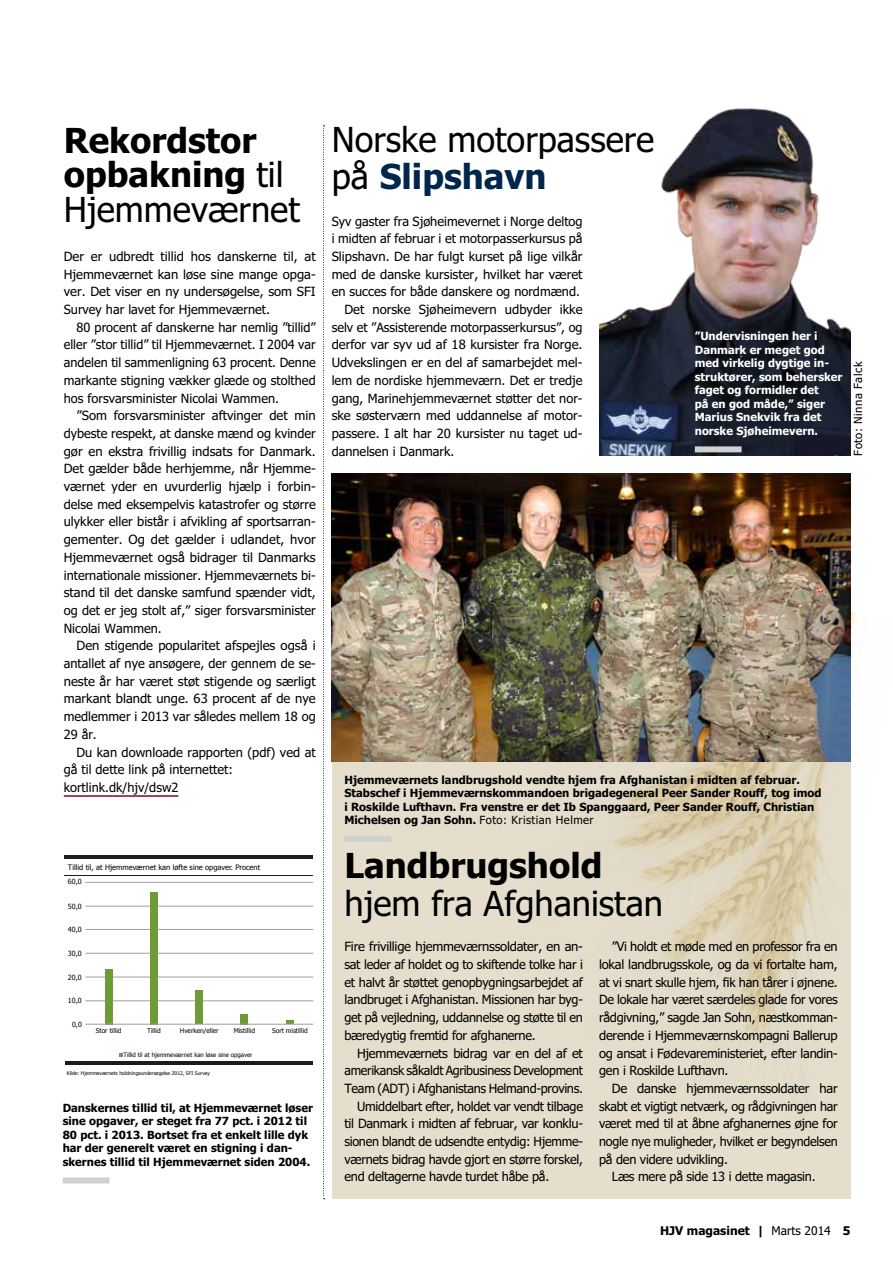
<style>
.page{position:relative;width:893px;height:1263px;background:#fff}
.page>*{position:absolute;margin:0;border:0;box-sizing:border-box;transform-origin:0 0}
.t1{font:700 34.5px/34.5px "Tahoma";color:#000}
.t2{font:34.5px/37.5px "Tahoma";color:#000}
.t3{font:12.75px/17.7px "Tahoma";color:#000;text-align:justify}
.t4{font:12.75px "Tahoma";letter-spacing:-.02em;color:#000}
.t5{font:12.75px "Tahoma";letter-spacing:-.025em;color:#000}
.t6{font:700 12px "Tahoma";color:#000}
.t7{font:700 11.25px/13.5px "Tahoma";color:#000}
.t8{font:700 11.25px/13.5px "Tahoma";color:#fff}
.t9{font:11.25px "Tahoma";letter-spacing:.04em;color:#000}
.t10{font:7.5px "Tahoma";color:#000}
.t11{font:7.05px "Tahoma";color:#000}
.t12{font:6.6px "Tahoma";color:#000}
.t13{font:6px "Tahoma";color:#000}
.t14{font:5.1px "Tahoma";color:#000}
.s1{font-weight:400}
.s2{font-weight:700;color:#00264b}
</style>
<div class="page">
<div style="left:332px;top:473px;width:518px;height:726px;background:#e5decd"></div>
<img style="left:493px;top:562px;width:363px;height:579px">
<hr style="left:64px;top:795px;width:114px;height:2px;background:#88022f">
<svg style="left:323px;top:125px;width:2px;height:1074px"></svg>
<div style="left:344px;top:836px;width:47px;height:6px;background:#cfd0d0"></div>
<div style="left:63px;top:1177px;width:46px;height:6px;background:#cfd0d0"></div>
<img style="left:332px;top:473px;width:518px;height:288px">
<img style="left:600px;top:108px;width:250px;height:348px">
<div style="left:695px;top:446px;width:47px;height:6px;background:#cfd0d0"></div>
<hr style="left:65px;top:855px;width:248px;height:3px;background:#1c1c1b">
<hr style="left:65px;top:875px;width:248px;height:1px;background:#1c1c1b">
<hr style="left:65px;top:1062px;width:247px;height:3px;background:#1c1c1b">
<hr style="left:85px;top:882px;width:228px;height:1px;background:#9f9e9e">
<hr style="left:85px;top:906px;width:228px;height:1px;background:#9f9e9e">
<hr style="left:85px;top:929px;width:228px;height:1px;background:#9f9e9e">
<hr style="left:85px;top:953px;width:228px;height:1px;background:#9f9e9e">
<hr style="left:85px;top:977px;width:228px;height:1px;background:#9f9e9e">
<hr style="left:85px;top:1000px;width:228px;height:1px;background:#9f9e9e">
<div style="left:105px;top:969px;width:7px;height:55px;background:#6c9b38"></div>
<div style="left:150px;top:892px;width:8px;height:132px;background:#6c9b38"></div>
<div style="left:196px;top:990px;width:7px;height:34px;background:#6c9b38"></div>
<div style="left:241px;top:1014px;width:7px;height:10px;background:#6c9b38"></div>
<svg style="left:286px;top:1020px;width:8px;height:4px"></svg>
<hr style="left:85px;top:1024px;width:228px;height:1px;background:#9f9e9e">
<svg style="left:119px;top:1053px;width:3px;height:4px"></svg>
<h1 class="t1" style="left:64px;top:122px;width:238px">Rekordstor opbakning <span class="s1">til<br>Hjemmeværnet</span></h1>
<p class="t3" style="left:64px;top:247px;width:253px">Der er udbredt tillid hos danskerne til, at Hjemmeværnet kan løse sine mange opga&shy;ver. Det viser en ny undersøgelse, som SFI Survey har lavet for Hjemmeværnet.</p>
<p class="t3" style="left:64px;top:318px;width:253px;text-indent:13px">80 procent af danskerne har nemlig ”tillid” eller ”stor tillid” til Hjemmeværnet. I 2004 var andelen til sammenligning 63 procent. Denne markante stigning vækker glæde og stolthed hos forsvarsminister Nicolai Wammen.</p>
<p class="t3" style="left:64px;top:406px;width:253px;text-indent:13px">”Som forsvarsminister aftvinger det min dybeste respekt, at danske mænd og kvinder gør en ekstra frivillig indsats for Danmark.<br>Det gælder både herhjemme, når Hjemme&shy;værnet yder en uvurderlig hjælp i forbin&shy;delse med eksempelvis katastrofer og større ulykker eller bistår i afvikling af sportsarran&shy;gementer. Og det gælder i udlandet, hvor Hjemmeværnet også bidrager til Danmarks internationale missioner. Hjemmeværnets bi&shy;stand til det danske samfund spænder vidt, og det er jeg stolt af,” siger forsvarsminister Nicolai Wammen.</p>
<p class="t3" style="left:64px;top:636px;width:253px;text-indent:13px">Den stigende popularitet afspejles også i antallet af nye ansøgere, der gennem de se&shy;neste år har været støt stigende og særligt markant blandt unge. 63 procent af de nye medlemmer i 2013 var således mellem 18 og 29 år.</p>
<p class="t3" style="left:64px;top:743px;width:253px;text-align:left;text-indent:13px">Du kan downloade rapporten (pdf) ved at gå til dette link på internettet: kortlink.dk/hjv/dsw2</p>
<p class="t10" style="left:68px;top:863px;width:194px">Tillid til, at Hjemmeværnet kan løfte sine opgaver. Procent</p>
<p class="t11" style="left:68px;top:877px;width:15px">60,0</p>
<p class="t11" style="left:68px;top:902px;width:15px">50,0</p>
<p class="t11" style="left:68px;top:925px;width:15px">40,0</p>
<p class="t11" style="left:68px;top:949px;width:15px">30,0</p>
<p class="t11" style="left:68px;top:972px;width:15px">20,0</p>
<p class="t11" style="left:68px;top:996px;width:15px">10,0</p>
<p class="t12" style="left:96px;top:1026px;width:27px">Stor tillid</p>
<p class="t12" style="left:147px;top:1026px;width:15px">Tillid</p>
<p class="t12" style="left:180px;top:1026px;width:40px">Hverken/eller</p>
<p class="t12" style="left:234px;top:1026px;width:23px">Mistillid</p>
<p class="t12" style="left:272px;top:1026px;width:37px">Sort mistillid</p>
<p class="t13" style="left:123px;top:1051px;width:130px">Tillid til at hjemmeværnet kan løse sine opgaver</p>
<p class="t14" style="left:67px;top:1070px;width:145px">Kilde: Hjemmeværnets holdningsundersøgelse 2012, SFI Survey</p>
<p class="t11" style="left:72px;top:1020px;width:11px">0,0</p>
<p class="t7" style="left:63px;top:1100px;width:252px">Danskernes tillid til, at Hjemmeværnet løser sine opgaver, er steget fra 77 pct. i 2012 til 80 pct. i 2013. Bortset fra et enkelt lille dyk har der generelt været en stigning i dan&shy;skernes tillid til Hjemmeværnet siden 2004.</p>
<h1 class="t2" style="left:332px;top:119px;width:324px">Norske motorpassere på <span class="s2">Slipshavn</span></h1>
<p class="t3" style="left:332px;top:212px;width:252px">Syv gaster fra Sjøheimevernet i Norge deltog</p>
<p class="t3" style="left:332px;top:229px;width:252px">i midten af februar i et motorpasserkursus på</p>
<p class="t3" style="left:332px;top:247px;width:252px">Slipshavn. De har fulgt kurset på lige vilkår</p>
<p class="t3" style="left:332px;top:265px;width:252px">med de danske kursister, hvilket har været</p>
<p class="t3" style="left:332px;top:282px;width:250px">en succes for både danskere og nordmænd.</p>
<p class="t3" style="left:344px;top:300px;width:240px">Det norske Sjøheimevern udbyder ikke</p>
<p class="t3" style="left:332px;top:318px;width:252px">selv et ”Assisterende motorpasserkursus”, og</p>
<p class="t3" style="left:332px;top:335px;width:252px">derfor var syv ud af 18 kursister fra Norge.</p>
<p class="t3" style="left:332px;top:353px;width:252px">Udvekslingen er en del af samarbejdet mel-</p>
<p class="t3" style="left:332px;top:371px;width:252px">lem de nordiske hjemmeværn. Det er tredje</p>
<p class="t3" style="left:332px;top:389px;width:252px">gang, Marinehjemmeværnet støtter det nor-</p>
<p class="t3" style="left:332px;top:406px;width:252px">ske søsterværn med uddannelse af motor-</p>
<p class="t3" style="left:332px;top:424px;width:252px">passere. I alt har 20 kursister nu taget ud-</p>
<p class="t3" style="left:332px;top:442px;width:124px">dannelsen i Danmark.</p>
<p class="t8" style="left:695px;top:329px;width:149px">”Undervisningen her i<br>Danmark er meget god med virkelig dygtige in&shy;struktører, som behersker faget og formidler det<br>på en god måde,” siger<br>Marius Snekvik fra det norske Sjøheimevern.</p>
<p class="t9" style="left:851px;top:456px;width:95px;rotate:-90deg">Foto: Ninna Falck</p>
<p class="t7" style="left:344px;top:772px;width:479px">Hjemmeværnets landbrugshold vendte hjem fra Afghanistan i midten af februar.<br>Stabschef i Hjemmeværnskommandoen brigadegeneral Peer Sander Rouff, tog imod i Roskilde Lufthavn. Fra venstre er det Ib Spanggaard, Peer Sander Rouff, Christian Michelsen og Jan Sohn. <span class="s1">Foto: Kristian Helmer</span></p>
<h1 class="t1" style="left:344px;top:847px;width:259px">Landbrugshold</h1>
<h1 class="t2" style="left:344px;top:883px;width:320px">hjem fra Afghanistan</h1>
<p class="t3" style="left:344px;top:937px;width:240px">Fire frivillige hjemmeværnssoldater, en an&shy;sat leder af holdet og to skiftende tolke har i et halvt år støttet genopbygningsarbejdet af landbruget i Afghanistan. Missionen har byg&shy;get på vejledning, uddannelse og støtte til en bæredygtig fremtid for afghanerne.</p>
<p class="t5" style="left:357px;top:1045px;width:227px">Hjemmeværnets bidrag var en del af et</p>
<p class="t5" style="left:344px;top:1062px;width:240px">amerikansk såkaldt Agribusiness Development</p>
<p class="t5" style="left:344px;top:1080px;width:240px">Team (ADT) i Afghanistans Helmand-provins.</p>
<p class="t4" style="left:357px;top:1098px;width:227px">Umiddelbart efter, holdet var vendt tilbage</p>
<p class="t4" style="left:344px;top:1115px;width:240px">til Danmark i midten af februar, var konklu-</p>
<p class="t4" style="left:344px;top:1133px;width:240px">sionen blandt de udsendte entydig: Hjemme-</p>
<p class="t4" style="left:344px;top:1151px;width:240px">værnets bidrag havde gjort en større forskel,</p>
<p class="t4" style="left:344px;top:1169px;width:206px">end deltagerne havde turdet håbe på.</p>
<p class="t3" style="left:599px;top:937px;width:240px;text-indent:13px">”Vi holdt et møde med en professor fra en lokal landbrugsskole, og da vi fortalte ham, at vi snart skulle hjem, fik han tårer i øjnene.<br>De lokale har været særdeles glade for vores rådgivning,” sagde Jan Sohn, næstkomman&shy;derende i Hjemmeværnskompagni Ballerup og ansat i Fødevareministeriet, efter landin&shy;gen i Roskilde Lufthavn.</p>
<p class="t4" style="left:612px;top:1080px;width:227px">De danske hjemmeværnssoldater har</p>
<p class="t4" style="left:599px;top:1098px;width:240px">skabt et vigtigt netværk, og rådgivningen har</p>
<p class="t4" style="left:599px;top:1115px;width:240px">været med til at åbne afghanernes øjne for</p>
<p class="t4" style="left:599px;top:1133px;width:240px">nogle nye muligheder, hvilket er begyndelsen</p>
<p class="t4" style="left:599px;top:1151px;width:130px">på den videre udvikling.</p>
<p class="t4" style="left:612px;top:1169px;width:205px">Læs mere på side 13 i dette magasin.</p>
<p class="t6" style="left:660px;top:1223px;width:192px">HJV magasinet | <span class="s1">Marts 2014</span> 5</p>
</div>
